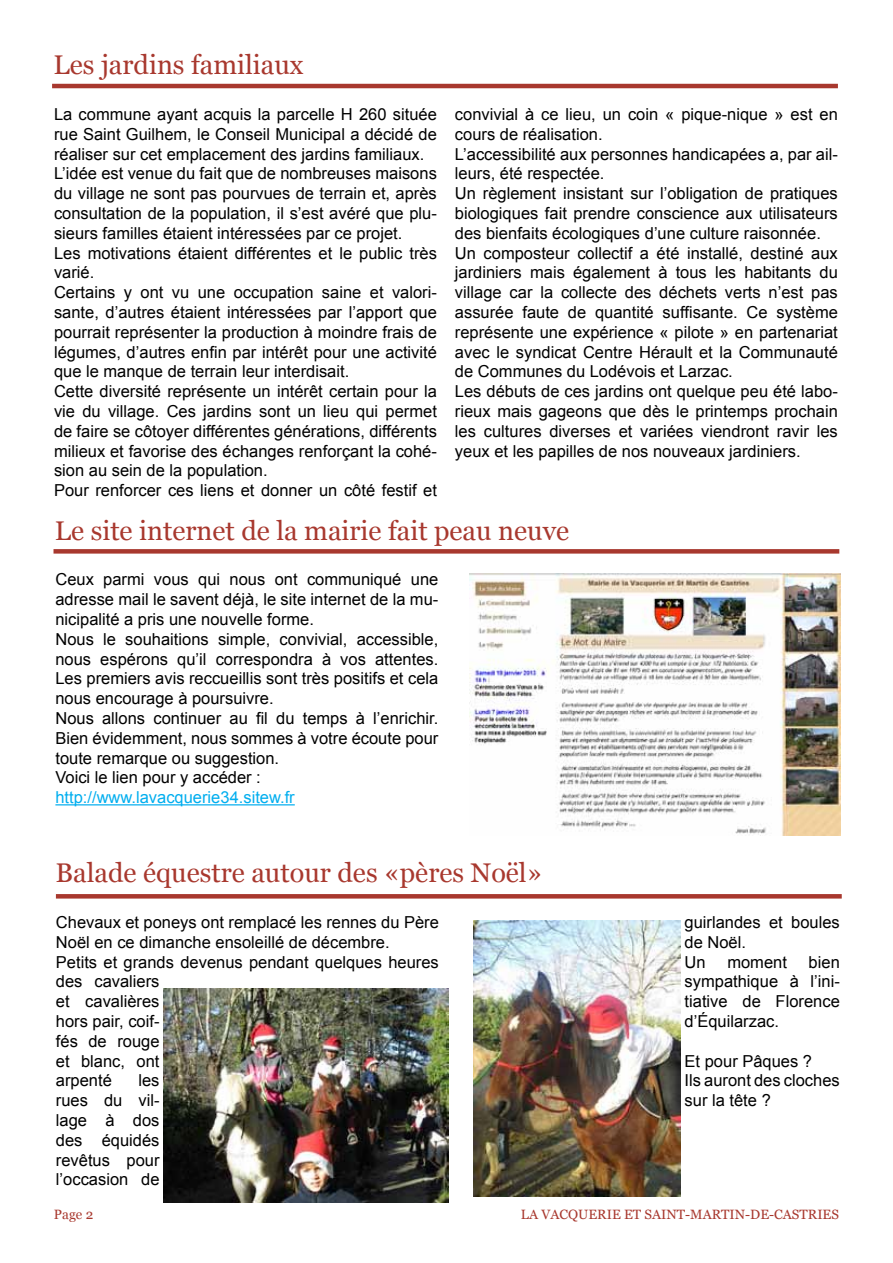
<style>
.page{position:relative;width:893px;height:1263px;background:#fff}
.page>*{position:absolute;margin:0;border:0;box-sizing:border-box;transform-origin:0 0}
.t1{font:27px "Georgia";color:#a8382e}
.t2{font:16.5px/19.8px "Arial";color:#000}
.t3{font:16.5px "Arial";color:#00aeef}
.t4{font:13.5px "Georgia";color:#a8382e}
</style>
<div class="page">
<hr style="left:55px;top:804px;width:240px;height:1px;background:#00aeef">
<hr style="left:52px;top:84px;width:786px;height:4px;background:#a8382e">
<div style="left:54px;top:549px;width:785px;height:5px;background:#a8382e"></div>
<svg style="left:56px;top:894px;width:786px;height:4px;fill:#a8382e"></svg>
<img style="left:470px;top:573px;width:370px;height:263px">
<img style="left:164px;top:989px;width:285px;height:213px">
<img style="left:474px;top:921px;width:206px;height:275px">
<h1 class="t1" style="left:54px;top:49px;width:252px">Les jardins familiaux</h1>
<p class="t2" style="left:54px;top:104px;width:384px">La commune ayant acquis la parcelle H 260 située rue Saint Guilhem, le Conseil Municipal a décidé de réaliser sur cet emplacement des jardins familiaux.<br>L’idée est venue du fait que de nombreuses maisons du village ne sont pas pourvues de terrain et, après consultation de la population, il s’est avéré que plu&shy;sieurs familles étaient intéressées par ce projet.<br>Les motivations étaient différentes et le public très varié.<br>Certains y ont vu une occupation saine et valori&shy;sante, d’autres étaient intéressées par l’apport que pourrait représenter la production à moindre frais de légumes, d’autres enfin par intérêt pour une activité que le manque de terrain leur interdisait.<br>Cette diversité représente un intérêt certain pour la vie du village. Ces jardins sont un lieu qui permet de faire se côtoyer différentes générations, différents milieux et favorise des échanges renforçant la cohé&shy;sion au sein de la population.<br>Pour renforcer ces liens et donner un côté festif et</p>
<p class="t2" style="left:455px;top:104px;width:384px">convivial à ce lieu, un coin « pique-nique » est en cours de réalisation.<br>L’accessibilité aux personnes handicapées a, par ail&shy;leurs, été respectée.<br>Un règlement insistant sur l’obligation de pratiques biologiques fait prendre conscience aux utilisateurs des bienfaits écologiques d’une culture raisonnée.<br>Un composteur collectif a été installé, destiné aux jardiniers mais également à tous les habitants du village car la collecte des déchets verts n’est pas assurée faute de quantité suffisante. Ce système représente une expérience « pilote » en partenariat avec le syndicat Centre Hérault et la Communauté de Communes du Lodévois et Larzac.<br>Les débuts de ces jardins ont quelque peu été labo&shy;rieux mais gageons que dès le printemps prochain les cultures diverses et variées viendront ravir les yeux et les papilles de nos nouveaux jardiniers.</p>
<h1 class="t1" style="left:55px;top:514px;width:516px">Le site internet de la mairie fait peau neuve</h1>
<p class="t2" style="left:55px;top:570px;width:384px">Ceux parmi vous qui nous ont communiqué une adresse mail le savent déjà, le site internet de la mu&shy;nicipalité a pris une nouvelle forme.<br>Nous le souhaitions simple, convivial, accessible, nous espérons qu’il correspondra à vos attentes.<br>Les premiers avis reccueillis sont très positifs et cela nous encourage à poursuivre.<br>Nous allons continuer au fil du temps à l’enrichir.<br>Bien évidemment, nous sommes à votre écoute pour toute remarque ou suggestion.<br>Voici le lien pour y accéder :</p>
<p class="t3" style="left:55px;top:786px;width:241px">http://www.lavacquerie34.sitew.fr</p>
<h1 class="t1" style="left:55px;top:857px;width:488px">Balade équestre autour des «pères Noël»</h1>
<p class="t2" style="left:56px;top:912px;width:384px">Chevaux et poneys ont remplacé les rennes du Père<br>Noël en ce dimanche ensoleillé de décembre.<br>Petits et grands devenus pendant quelques heures des cavaliers<br>et cavalières<br>hors pair, coif-<br>fés de rouge<br>et blanc, ont<br>arpenté</p>
<p class="t2" style="left:56px;top:1071px;width:105px;text-align:justify;text-indent:83px">les rues du vil&shy;lage à dos des équidés revêtus pour l’occasion de</p>
<p class="t2" style="left:685px;top:912px;width:157px">guirlandes et boules de Noël.<br>Un</p>
<p class="t2" style="left:685px;top:952px;width:157px;text-align:justify;text-indent:124px">bien sympathique à l’ini&shy;tiative de Florence d’Équilarzac.</p>
<p class="t2" style="left:685px;top:1051px;width:157px">Et pour Pâques ?<br>Ils auront des cloches sur la tête ?</p>
<p class="t2" style="left:727px;top:952px;width:61px">moment</p>
<p class="t4" style="left:54px;top:1206px;width:41px">Page 2</p>
<p class="t4" style="left:521px;top:1206px;width:319px">LA VACQUERIE ET SAINT-MARTIN-DE-CASTRIES</p>
</div>
